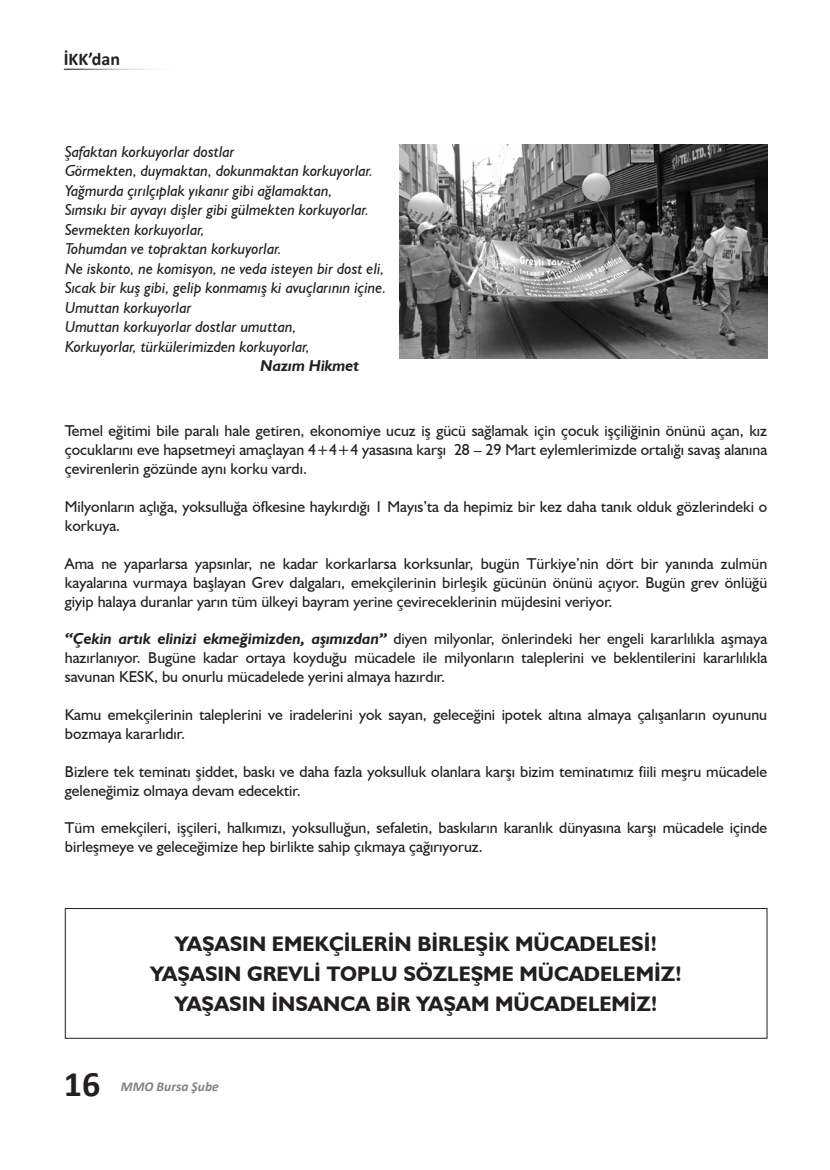
<style>
.page{position:relative;width:830px;height:1170px;background:#fff}
.page>*{position:absolute;margin:0;border:0;box-sizing:border-box;transform-origin:0 0}
.arabaslikk{font:700 36px "Calibri";color:#231f20}
.Varsayılan{font:700 21px "Humanist 521 BT";color:#231f20}
.arabaslikk-2{font:700 18px "Calibri";color:#231f20}
.Varsayılan-2{font:15.75px/18.9px "Humanist 521 BT";color:#231f20}
.Varsayılan-3{font:italic 15.75px "Humanist 521 BT";color:#231f20}
.Varsayılan-4{font:italic 700 15.75px "Humanist 521 BT";color:#231f20}
.arabaslikk-3{font:italic 700 13.5px "Calibri";color:#808285}
.s1{font-weight:700;font-style:italic}
</style>
<div class="page">
<div style="left:65px;top:908px;width:702px;height:130px;border:1px solid #231f20"></div>
<img style="left:399px;top:145px;width:367px;height:213px">
<p class="arabaslikk-2" style="left:64px;top:47px;width:58px">İKK’dan</p>
<p class="Varsayılan-3" style="left:65px;top:141px;width:171px">Şafaktan korkuyorlar dostlar</p>
<p class="Varsayılan-3" style="left:65px;top:161px;width:309px">Görmekten, duymaktan, dokunmaktan korkuyorlar.</p>
<p class="Varsayılan-3" style="left:65px;top:180px;width:269px">Yağmurda çırılçıplak yıkanır gibi ağlamaktan,</p>
<p class="Varsayılan-3" style="left:65px;top:200px;width:305px">Sımsıkı bir ayvayı dişler gibi gülmekten korkuyorlar.</p>
<p class="Varsayılan-3" style="left:65px;top:219px;width:141px">Sevmekten korkuyorlar,</p>
<p class="Varsayılan-3" style="left:65px;top:239px;width:218px">Tohumdan ve topraktan korkuyorlar.</p>
<p class="Varsayılan-3" style="left:65px;top:258px;width:321px">Ne iskonto, ne komisyon, ne veda isteyen bir dost eli,</p>
<p class="Varsayılan-3" style="left:65px;top:278px;width:323px">Sıcak bir kuş gibi, gelip konmamış ki avuçlarının içine.</p>
<p class="Varsayılan-3" style="left:65px;top:297px;width:128px">Umuttan korkuyorlar</p>
<p class="Varsayılan-3" style="left:65px;top:317px;width:233px">Umuttan korkuyorlar dostlar umuttan,</p>
<p class="Varsayılan-3" style="left:65px;top:336px;width:246px">Korkuyorlar, türkülerimizden korkuyorlar,</p>
<p class="Varsayılan-4" style="left:260px;top:355px;width:100px">Nazım Hikmet</p>
<p class="Varsayılan-2" style="left:65px;top:421px;width:703px;text-align:justify">Temel eğitimi bile paralı hale getiren, ekonomiye ucuz iş gücü sağlamak için çocuk işçiliğinin önünü açan, kız çocuklarını eve hapsetmeyi amaçlayan 4+4+4 yasasına karşı 28 – 29 Mart eylemlerimizde ortalığı savaş alanına çevirenlerin gözünde aynı korku vardı.</p>
<p class="Varsayılan-2" style="left:65px;top:497px;width:703px">Milyonların açlığa, yoksulluğa öfkesine haykırdığı 1 Mayıs’ta da hepimiz bir kez daha tanık olduk gözlerindeki o korkuya.</p>
<p class="Varsayılan-2" style="left:65px;top:553px;width:703px;text-align:justify">Ama ne yaparlarsa yapsınlar, ne kadar korkarlarsa korksunlar, bugün Türkiye’nin dört bir yanında zulmün kayalarına vurmaya başlayan Grev dalgaları, emekçilerinin birleşik gücünün önünü açıyor. Bugün grev önlüğü giyip halaya duranlar yarın tüm ülkeyi bayram yerine çevireceklerinin müjdesini veriyor.</p>
<p class="Varsayılan-2" style="left:65px;top:629px;width:703px;text-align:justify"><span class="s1">“Çekin artık elinizi ekmeğimizden, aşımızdan”</span> diyen milyonlar, önlerindeki her engeli kararlılıkla aşmaya hazırlanıyor. Bugüne kadar ortaya koyduğu mücadele ile milyonların taleplerini ve beklentilerini kararlılıkla savunan KESK, bu onurlu mücadelede yerini almaya hazırdır.</p>
<p class="Varsayılan-2" style="left:65px;top:704px;width:703px">Kamu emekçilerinin taleplerini ve iradelerini yok sayan, geleceğini ipotek altına almaya çalışanların oyununu bozmaya kararlıdır.</p>
<p class="Varsayılan-2" style="left:65px;top:761px;width:703px">Bizlere tek teminatı şiddet, baskı ve daha fazla yoksulluk olanlara karşı bizim teminatımız fiili meşru mücadele geleneğimiz olmaya devam edecektir.</p>
<p class="Varsayılan-2" style="left:65px;top:818px;width:703px">Tüm emekçileri, işçileri, halkımızı, yoksulluğun, sefaletin, baskıların karanlık dünyasına karşı mücadele içinde birleşmeye ve geleceğimize hep birlikte sahip çıkmaya çağırıyoruz.</p>
<p class="Varsayılan" style="left:175px;top:931px;width:483px">YAŞASIN EMEKÇİLERİN BİRLEŞİK MÜCADELESİ!</p>
<p class="Varsayılan" style="left:150px;top:961px;width:533px">YAŞASIN GREVLİ TOPLU SÖZLEŞME MÜCADELEMİZ!</p>
<p class="Varsayılan" style="left:174px;top:991px;width:484px">YAŞASIN İNSANCA BİR YAŞAM MÜCADELEMİZ!</p>
<p class="arabaslikk" style="left:64px;top:1061px;width:38px">16</p>
<p class="arabaslikk-3" style="left:121px;top:1077px;width:99px">MMO Bursa Şube</p>
</div>
